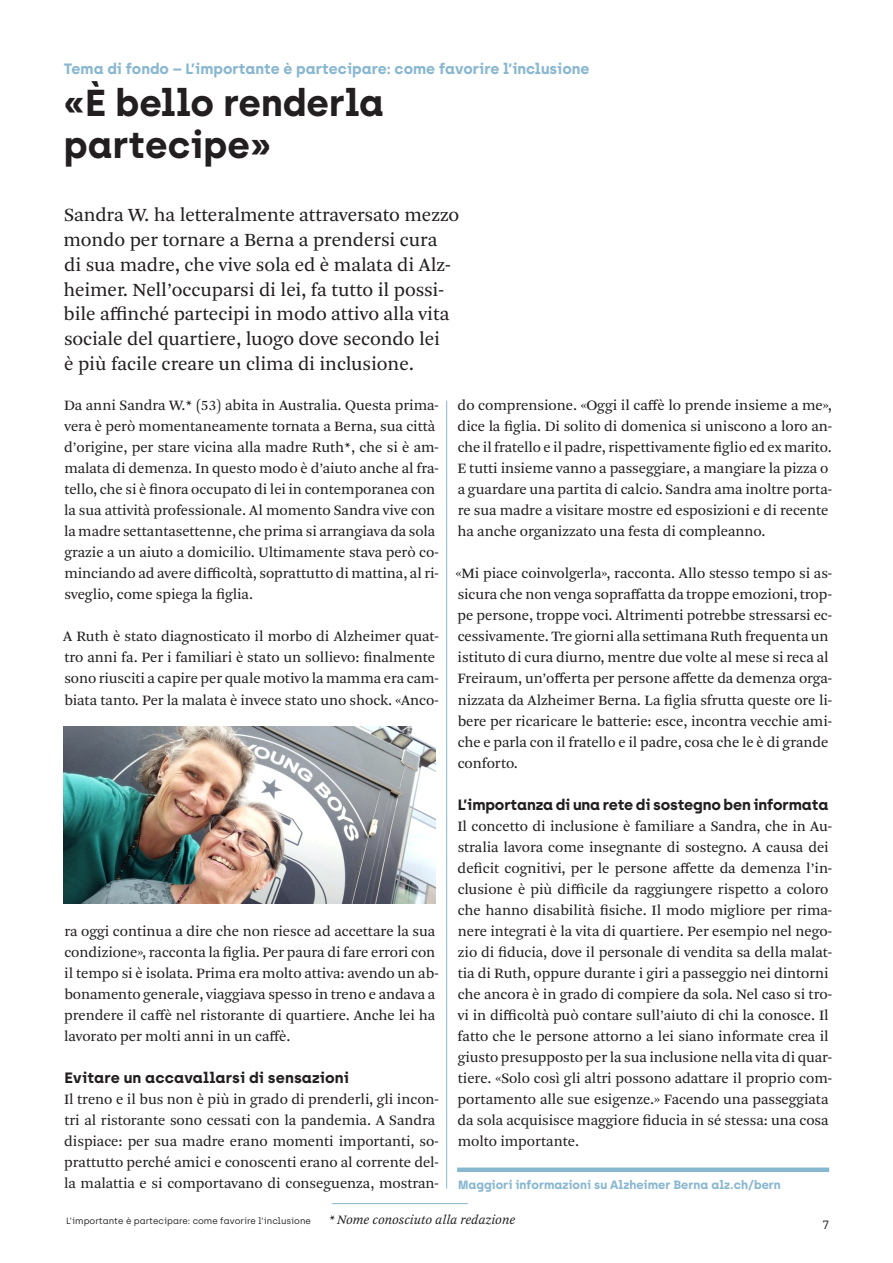
<style>
.page{position:relative;width:893px;height:1263px;background:#fff}
.page>*{position:absolute;margin:0;border:0;box-sizing:border-box;transform-origin:0 0}
.Inhalt_Rubrik{font:700 37.5px "Archia";color:#231f20}
.Lead_Arnhem{font:19.5px/24.8px "Arnhem Pro Blond";letter-spacing:-.005em;color:#231f20}
.Copy_ohne_Einzug{font:15px/21px "Arnhem Pro Blond";letter-spacing:-.005em;color:#231f20}
.Copy_ohne_Einzug-2{font:700 15px "Archia";letter-spacing:-.01em;color:#231f20}
.Inhalt_Rubrik-2{font:700 15px "Archia";color:#88b7d0}
.t1{font:italic 13.5px "Arnhem Pro Blond";color:#231f20}
.Bildlegende{font:700 12px "Archia";color:#88b7d0}
.t2{font:12px "Archia";color:#231f20}
.t3{font:9px "Archia";color:#231f20}
</style>
<div class="page">
<div style="left:457px;top:1167px;width:372px;height:5px;background:#88b7d0"></div>
<img style="left:64px;top:727px;width:372px;height:177px">
<hr style="left:446px;top:401px;width:1px;height:787px;background:#88b7d0">
<hr style="left:332px;top:1203px;width:136px;height:1px;background:#88b7d0">
<p class="Inhalt_Rubrik-2" style="left:64px;top:60px;width:527px">Tema di fondo – L’importante è partecipare: come favorire l’inclusione</p>
<p class="Inhalt_Rubrik" style="left:64px;top:80px;width:322px">«È bello renderla</p>
<p class="Inhalt_Rubrik" style="left:64px;top:122px;width:209px">partecipe»</p>
<p class="Lead_Arnhem" style="left:63px;top:203px;width:398px">Sandra W. ha letteralmente attraversato mezzo mondo per tornare a Berna a prendersi cura di sua madre, che vive sola ed è malata di Alz&shy;heimer. Nell’occuparsi di lei, fa tutto il possi&shy;bile affinché partecipi in modo attivo alla vita sociale del quartiere, luogo dove secondo lei<br>è più facile creare un clima di inclusione.</p>
<p class="Copy_ohne_Einzug" style="left:64px;top:395px;width:376px">Da anni Sandra W.* (53) abita in Australia. Questa prima&shy;vera è però momentaneamente tornata a Berna, sua città d’origine, per stare vicina alla madre Ruth*, che si è am&shy;malata di demenza. In questo modo è d’aiuto anche al fra&shy;tello, che si è finora occupato di lei in contemporanea con la sua attività professionale. Al momento Sandra vive con la madre settantasettenne, che prima si arrangiava da sola grazie a un aiuto a domicilio. Ultimamente stava però co&shy;minciando ad avere difficoltà, soprattutto di mattina, al ri&shy;sveglio, come spiega la figlia.</p>
<p class="Copy_ohne_Einzug" style="left:63px;top:626px;width:377px">A Ruth è stato diagnosticato il morbo di Alzheimer quat&shy;tro anni fa. Per i familiari è stato un sollievo: finalmente sono riusciti a capire per quale motivo la mamma era cam&shy;biata tanto. Per la malata è invece stato uno shock. «Anco-</p>
<p class="Copy_ohne_Einzug" style="left:64px;top:920px;width:376px">ra oggi continua a dire che non riesce ad accettare la sua condizione», racconta la figlia. Per paura di fare errori con il tempo si è isolata. Prima era molto attiva: avendo un ab&shy;bonamento generale, viaggiava spesso in treno e andava a prendere il caffè nel ristorante di quartiere. Anche lei ha lavorato per molti anni in un caffè.</p>
<p class="Copy_ohne_Einzug-2" style="left:65px;top:1068px;width:286px">Evitare un accavallarsi di sensazioni</p>
<p class="Copy_ohne_Einzug" style="left:64px;top:1088px;width:376px">Il treno e il bus non è più in grado di prenderli, gli incon&shy;tri al ristorante sono cessati con la pandemia. A Sandra dispiace: per sua madre erano momenti importanti, so&shy;prattutto perché amici e conoscenti erano al corrente del&shy;la malattia e si comportavano di conseguenza, mostran-</p>
<p class="Copy_ohne_Einzug" style="left:457px;top:395px;width:376px">do comprensione. «Oggi il caffè lo prende insieme a me», dice la figlia. Di solito di domenica si uniscono a loro an&shy;che il fratello e il padre, rispettivamente figlio ed ex marito.<br>E tutti insieme vanno a passeggiare, a mangiare la pizza o a guardare una partita di calcio. Sandra ama inoltre porta&shy;re sua madre a visitare mostre ed esposizioni e di recente ha anche organizzato una festa di compleanno.</p>
<p class="Copy_ohne_Einzug" style="left:456px;top:563px;width:378px">«Mi piace coinvolgerla», racconta. Allo stesso tempo si as&shy;sicura che non venga sopraffatta da troppe emozioni, trop&shy;pe persone, troppe voci. Altrimenti potrebbe stressarsi ec&shy;cessivamente. Tre giorni alla settimana Ruth frequenta un istituto di cura diurno, mentre due volte al mese si reca al Freiraum, un’offerta per persone affette da demenza orga&shy;nizzata da Alzheimer Berna. La figlia sfrutta queste ore li&shy;bere per ricaricare le batterie: esce, incontra vecchie ami&shy;che e parla con il fratello e il padre, cosa che le è di grande conforto.</p>
<p class="Copy_ohne_Einzug-2" style="left:458px;top:795px;width:372px">L’importanza di una rete di sostegno ben informata</p>
<p class="Copy_ohne_Einzug" style="left:457px;top:815px;width:376px">Il concetto di inclusione è familiare a Sandra, che in Au&shy;stralia lavora come insegnante di sostegno. A causa dei deficit cognitivi, per le persone affette da demenza l’in&shy;clusione è più difficile da raggiungere rispetto a coloro che hanno disabilità fisiche. Il modo migliore per rima&shy;nere integrati è la vita di quartiere. Per esempio nel nego&shy;zio di fiducia, dove il personale di vendita sa della malat&shy;tia di Ruth, oppure durante i giri a passeggio nei dintorni che ancora è in grado di compiere da sola. Nel caso si tro&shy;vi in difficoltà può contare sull’aiuto di chi la conosce. Il fatto che le persone attorno a lei siano informate crea il giusto presupposto per la sua inclusione nella vita di quar&shy;tiere. «Solo così gli altri possono adattare il proprio com&shy;portamento alle sue esigenze.» Facendo una passeggiata da sola acquisisce maggiore fiducia in sé stessa: una cosa molto importante.</p>
<p class="Bildlegende" style="left:458px;top:1177px;width:324px">Maggiori informazioni su Alzheimer Berna alz.ch/bern</p>
<p class="t3" style="left:66px;top:1215px;width:246px">L’importante è partecipare: come favorire l’inclusione</p>
<p class="t1" style="left:328px;top:1211px;width:188px">* Nome conosciuto alla redazione</p>
<p class="t2" style="left:822px;top:1218px;width:8px">7</p>
</div>
